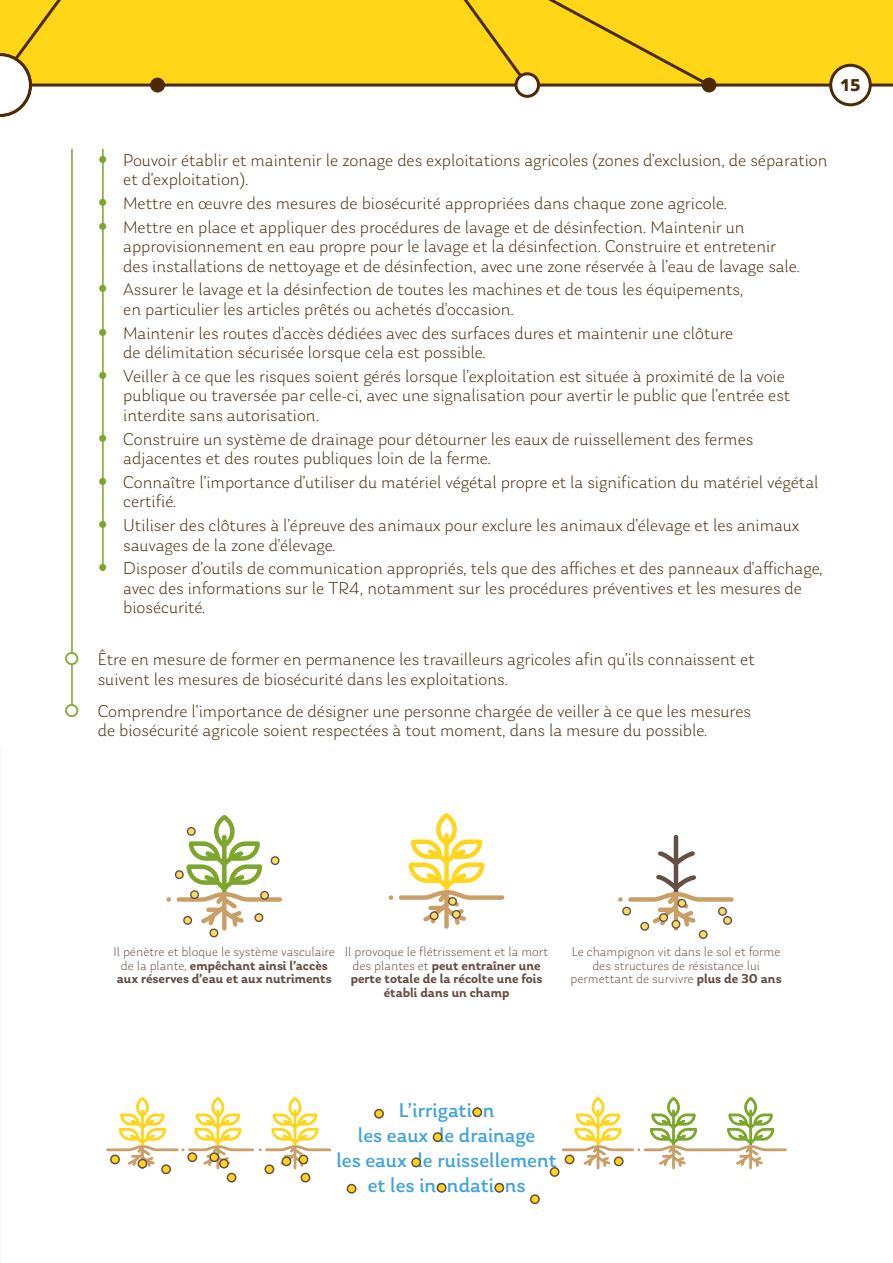
<style>
.page{position:relative;width:893px;height:1263px;background:#fff}
.page>*{position:absolute;margin:0;border:0;box-sizing:border-box;transform-origin:0 0}
.t1{font:21px/25.2px "Laca";color:#3ea3dc;text-align:center}
.t2{font:300 18px/19.5px "Laca";color:#4b2a05}
.t3{font:700 18px "Laca";color:#4b2a05}
.t4{font:600 13.5px/13.5px "Laca";color:#654e42}
.t5{font:300 13.5px/13.5px "Laca";color:#654e42;text-align:center}
.s1{font-weight:300}
.s2{font-weight:600}
</style>
<div class="page">
<div style="left:0;top:0;width:893px;height:85px;background:#ffd618"></div>
<hr style="left:0;top:84px;width:893px;height:3px;background:#4b2a05">
<div style="left:831px;top:65px;width:39px;height:40px;background:#fff;border-radius:50%"></div>
<div style="left:829px;top:64px;width:43px;height:42px;border:3px solid #4b2a05;border-radius:50%"></div>
<div style="left:702px;top:78px;width:14px;height:14px;background:#4b2a05;border-radius:50%"></div>
<div style="left:150px;top:78px;width:15px;height:14px;background:#4b2a05;border-radius:50%"></div>
<svg style="left:455px;top:0;width:258px;height:89px"></svg>
<svg style="left:516px;top:74px;width:23px;height:22px"></svg>
<div style="left:514px;top:72px;width:26px;height:26px;border:3px solid #4b2a05;border-radius:50%"></div>
<svg style="left:0;top:0;width:84px;height:117px"></svg>
<hr style="left:71px;top:149px;width:2px;height:504px;background:#7aa62c">
<hr style="left:102px;top:149px;width:2px;height:422px;background:#7aa62c">
<hr style="left:71px;top:665px;width:2px;height:40px;background:#7aa62c">
<svg style="left:166px;top:897px;width:5px;height:5px"></svg>
<svg style="left:177px;top:815px;width:105px;height:115px"></svg>
<svg style="left:271px;top:857px;width:8px;height:7px"></svg>
<div style="left:271px;top:856px;width:9px;height:9px;border:1px solid #654e42;border-radius:50%"></div>
<svg style="left:191px;top:891px;width:7px;height:7px"></svg>
<div style="left:190px;top:890px;width:9px;height:9px;border:1px solid #654e42;border-radius:50%"></div>
<svg style="left:261px;top:891px;width:7px;height:8px"></svg>
<div style="left:260px;top:891px;width:9px;height:9px;border:1px solid #654e42;border-radius:50%"></div>
<div style="left:187px;top:828px;width:8px;height:7px;background:#f8dd64;border-radius:50%"></div>
<div style="left:187px;top:827px;width:9px;height:9px;border:1px solid #654e42;border-radius:50%"></div>
<div style="left:184px;top:916px;width:7px;height:8px;background:#f8dd64;border-radius:50%"></div>
<div style="left:183px;top:916px;width:9px;height:9px;border:1px solid #654e42;border-radius:50%"></div>
<svg style="left:210px;top:929px;width:8px;height:8px"></svg>
<div style="left:209px;top:928px;width:9px;height:9px;border:1px solid #654e42;border-radius:50%"></div>
<div style="left:176px;top:871px;width:7px;height:7px;background:#f8dd64;border-radius:50%"></div>
<div style="left:175px;top:870px;width:9px;height:9px;border:1px solid #654e42;border-radius:50%"></div>
<div style="left:255px;top:914px;width:8px;height:7px;background:#f8dd64;border-radius:50%"></div>
<div style="left:254px;top:913px;width:9px;height:9px;border:1px solid #654e42;border-radius:50%"></div>
<svg style="left:389px;top:895px;width:4px;height:5px"></svg>
<svg style="left:399px;top:813px;width:105px;height:116px"></svg>
<svg style="left:430px;top:912px;width:8px;height:7px"></svg>
<div style="left:430px;top:911px;width:9px;height:9px;border:1px solid #654e42;border-radius:50%"></div>
<div style="left:452px;top:911px;width:8px;height:7px;background:#f8dd64;border-radius:50%"></div>
<div style="left:452px;top:910px;width:9px;height:9px;border:1px solid #654e42;border-radius:50%"></div>
<svg style="left:449px;top:898px;width:7px;height:7px"></svg>
<div style="left:448px;top:897px;width:9px;height:9px;border:1px solid #654e42;border-radius:50%"></div>
<svg style="left:618px;top:835px;width:116px;height:95px"></svg>
<svg style="left:660px;top:914px;width:7px;height:7px"></svg>
<div style="left:659px;top:913px;width:9px;height:9px;border:1px solid #654e42;border-radius:50%"></div>
<div style="left:699px;top:931px;width:8px;height:7px;background:#f8dd64;border-radius:50%"></div>
<div style="left:699px;top:930px;width:9px;height:9px;border:1px solid #654e42;border-radius:50%"></div>
<svg style="left:678px;top:899px;width:8px;height:8px"></svg>
<div style="left:677px;top:899px;width:9px;height:9px;border:1px solid #654e42;border-radius:50%"></div>
<div style="left:641px;top:922px;width:7px;height:8px;background:#f8dd64;border-radius:50%"></div>
<div style="left:640px;top:922px;width:9px;height:9px;border:1px solid #654e42;border-radius:50%"></div>
<svg style="left:719px;top:908px;width:7px;height:7px"></svg>
<div style="left:718px;top:907px;width:9px;height:9px;border:1px solid #654e42;border-radius:50%"></div>
<svg style="left:724px;top:917px;width:7px;height:7px"></svg>
<div style="left:723px;top:916px;width:9px;height:9px;border:1px solid #654e42;border-radius:50%"></div>
<div style="left:623px;top:907px;width:7px;height:8px;background:#f8dd64;border-radius:50%"></div>
<div style="left:622px;top:907px;width:9px;height:8px;border:1px solid #654e42;border-radius:50%"></div>
<svg style="left:672px;top:920px;width:8px;height:8px"></svg>
<div style="left:671px;top:920px;width:9px;height:9px;border:1px solid #654e42;border-radius:50%"></div>
<svg style="left:106px;top:1097px;width:225px;height:85px"></svg>
<svg style="left:494px;top:1183px;width:10px;height:10px"></svg>
<svg style="left:437px;top:1183px;width:10px;height:10px"></svg>
<svg style="left:411px;top:1157px;width:10px;height:10px"></svg>
<svg style="left:347px;top:1184px;width:9px;height:10px"></svg>
<svg style="left:530px;top:1194px;width:10px;height:10px"></svg>
<svg style="left:374px;top:1109px;width:10px;height:10px"></svg>
<svg style="left:472px;top:1107px;width:10px;height:10px"></svg>
<svg style="left:433px;top:1132px;width:9px;height:10px"></svg>
<svg style="left:550px;top:1097px;width:237px;height:80px"></svg>
<svg style="left:102px;top:155px;width:2px;height:8px"></svg>
<svg style="left:102px;top:199px;width:2px;height:7px"></svg>
<svg style="left:102px;top:222px;width:2px;height:8px"></svg>
<svg style="left:102px;top:285px;width:2px;height:7px"></svg>
<svg style="left:102px;top:328px;width:2px;height:8px"></svg>
<svg style="left:102px;top:372px;width:2px;height:7px"></svg>
<svg style="left:102px;top:434px;width:2px;height:8px"></svg>
<svg style="left:102px;top:478px;width:2px;height:7px"></svg>
<svg style="left:102px;top:521px;width:2px;height:7px"></svg>
<svg style="left:102px;top:564px;width:2px;height:7px"></svg>
<p class="t3" style="left:841px;top:75px;width:21px">15</p>
<p class="t2" style="left:123px;top:150px;width:706px">Pouvoir établir et maintenir le zonage des exploitations agricoles (zones d’exclusion, de séparation et d’exploitation).</p>
<p class="t2" style="left:123px;top:191px;width:623px;line-height:23.7px">Mettre en œuvre des mesures de biosécurité appropriées dans chaque zone agricole.<br>Mettre en place et appliquer des procédures de lavage et de désinfection. Maintenir un</p>
<p class="t2" style="left:123px;top:237px;width:678px">approvisionnement en eau propre pour le lavage et la désinfection. Construire et entretenir des installations de nettoyage et de désinfection, avec une zone réservée à l’eau de lavage sale.</p>
<p class="t2" style="left:123px;top:280px;width:621px">Assurer le lavage et la désinfection de toutes les machines et de tous les équipements, en particulier les articles prêtés ou achetés d’occasion.</p>
<p class="t2" style="left:123px;top:323px;width:611px">Maintenir les routes d’accès dédiées avec des surfaces dures et maintenir une clôture de délimitation sécurisée lorsque cela est possible.</p>
<p class="t2" style="left:123px;top:366px;width:668px">Veiller à ce que les risques soient gérés lorsque l’exploitation est située à proximité de la voie publique ou traversée par celle-ci, avec une signalisation pour avertir le public que l’entrée est interdite sans autorisation.</p>
<p class="t2" style="left:123px;top:429px;width:631px">Construire un système de drainage pour détourner les eaux de ruissellement des fermes adjacentes et des routes publiques loin de la ferme.</p>
<p class="t2" style="left:123px;top:472px;width:697px">Connaître l’importance d’utiliser du matériel végétal propre et la signification du matériel végétal certifié.</p>
<p class="t2" style="left:123px;top:516px;width:678px">Utiliser des clôtures à l’épreuve des animaux pour exclure les animaux d’élevage et les animaux sauvages de la zone d’élevage.</p>
<p class="t2" style="left:123px;top:559px;width:701px">Disposer d’outils de communication appropriés, tels que des affiches et des panneaux d’affichage, avec des informations sur le TR4, notamment sur les procédures préventives et les mesures de biosécurité.</p>
<p class="t2" style="left:98px;top:650px;width:658px">Être en mesure de former en permanence les travailleurs agricoles afin qu’ils connaissent et suivent les mesures de biosécurité dans les exploitations.</p>
<p class="t2" style="left:98px;top:701px;width:655px">Comprendre l’importance de désigner une personne chargée de veiller à ce que les mesures de biosécurité agricole soient respectées à tout moment, dans la mesure du possible.</p>
<p class="t4" style="left:114px;top:945px;width:223px"><span class="s1">Il pénètre et bloque le système vasculaire de la plante,</span> empêchant ainsi l’accès aux réserves d’eau et aux nutriments</p>
<p class="t4" style="left:345px;top:945px;width:205px;text-align:center"><span class="s1">Il provoque le flétrissement et la mort des plantes et</span> peut entraîner une perte totale de la récolte une fois établi dans un champ</p>
<p class="t5" style="left:571px;top:945px;width:213px">Le champignon vit dans le sol et forme des structures de résistance lui permettant de survivre <span class="s2">plus de 30 ans</span></p>
<p class="t1" style="left:336px;top:1097px;width:222px">L’irrigation<br>les eaux de drainage<br>les eaux de ruissellement et les inondations</p>
</div>
